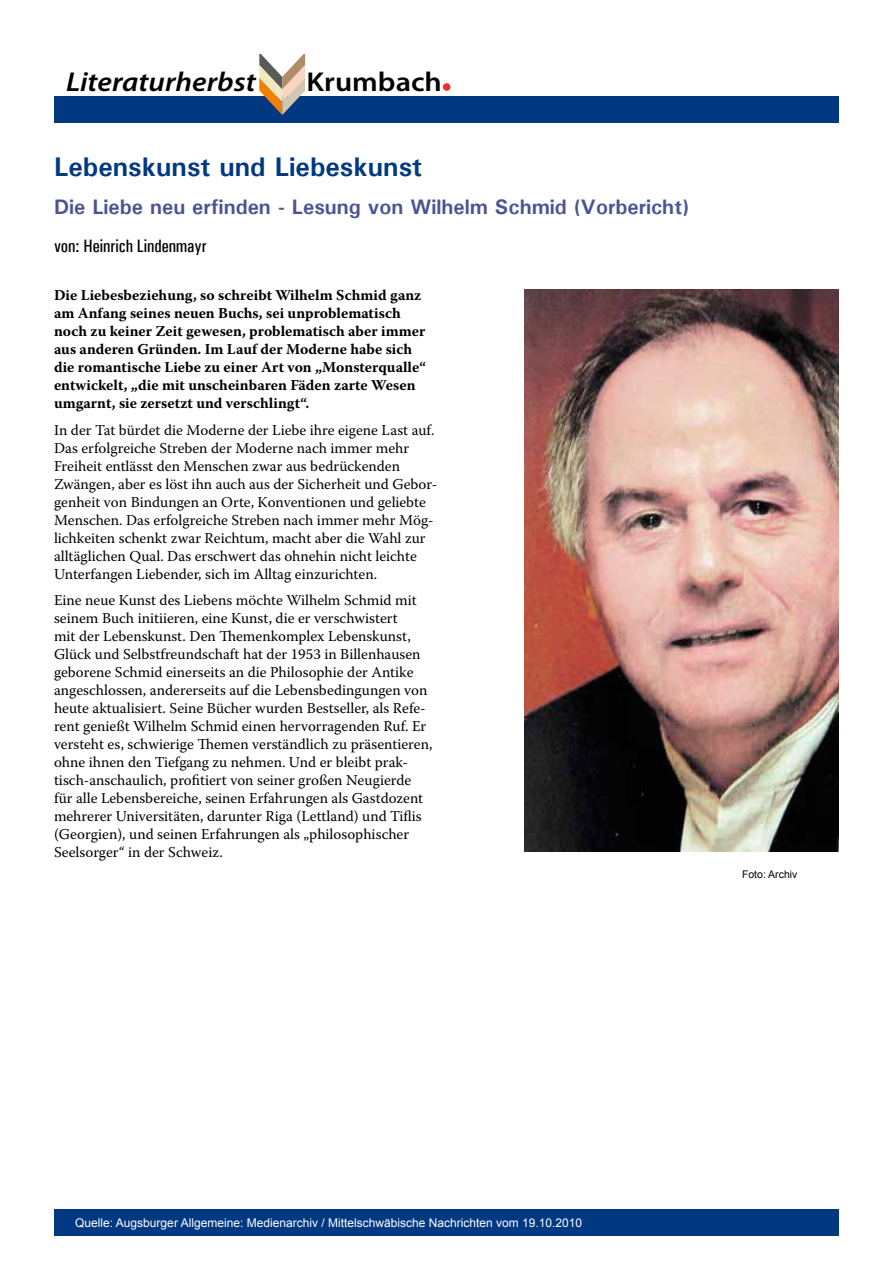
<style>
.page{position:relative;width:893px;height:1263px;background:#fff}
.page>*{position:absolute;margin:0;border:0;box-sizing:border-box;transform-origin:0 0}
.t1{font:italic 600 27.3px "Myriad Pro";color:#000;scale:1.11 1}
.t2{font:600 27.3px "Myriad Pro";color:#000;scale:1.11 1}
.t3{font:700 27px "Univers";color:#003882}
.t4{font:700 21px "Univers";color:#4b5394}
.t5{font:500 condensed 18px "Univers";color:#000}
.t6{font:15px/18px "Warnock Pro";color:#000}
.t7{font:700 15px/18px "Warnock Pro";color:#000}
.t8{font:12px "Arial";color:#fff}
.t9{font:10.5px "Arial";color:#000}
</style>
<div class="page">
<img style="left:524px;top:289px;width:315px;height:563px">
<div style="left:54px;top:1209px;width:785px;height:26px;background:#003882"></div>
<div style="left:54px;top:97px;width:785px;height:26px;background:#003882"></div>
<svg style="left:259px;top:54px;width:46px;height:61px"></svg>
<img style="left:363px;top:83px;width:123px;height:14px">
<div style="left:443px;top:83px;width:7px;height:8px;background:#e5352d;border-radius:50%"></div>
<h1 class="t1" style="left:66px;top:64px;width:172px">Literaturherbst</h1>
<h1 class="t2" style="left:307px;top:64px;width:123px">Krumbach</h1>
<h2 class="t3" style="left:54px;top:149px;width:370px">Lebenskunst und Liebeskunst</h2>
<h3 class="t4" style="left:54px;top:193px;width:636px">Die Liebe neu erfinden - Lesung von Wilhelm Schmid (Vorbericht)</h3>
<p class="t5" style="left:54px;top:235px;width:154px">von: Heinrich Lindenmayr</p>
<p class="t7" style="left:54px;top:286px;width:374px">Die Liebesbeziehung, so schreibt Wilhelm Schmid ganz am Anfang seines neuen Buchs, sei unproblematisch noch zu keiner Zeit gewesen, problematisch aber immer aus anderen Gründen. Im Lauf der Moderne habe sich die romantische Liebe zu einer Art von „Monsterqualle“ entwickelt, „die mit unscheinbaren Fäden zarte Wesen umgarnt, sie zersetzt und verschlingt“.</p>
<p class="t6" style="left:54px;top:420px;width:385px">In der Tat bürdet die Moderne der Liebe ihre eigene Last auf.<br>Das erfolgreiche Streben der Moderne nach immer mehr Freiheit entlässt den Menschen zwar aus bedrückenden Zwängen, aber es löst ihn auch aus der Sicherheit und Gebor&shy;genheit von Bindungen an Orte, Konventionen und geliebte Menschen. Das erfolgreiche Streben nach immer mehr Mög&shy;lichkeiten schenkt zwar Reichtum, macht aber die Wahl zur alltäglichen Qual. Das erschwert das ohnehin nicht leichte Unterfangen Liebender, sich im Alltag einzurichten.</p>
<p class="t6" style="left:54px;top:591px;width:380px">Eine neue Kunst des Liebens möchte Wilhelm Schmid mit seinem Buch initiieren, eine Kunst, die er verschwistert<br>mit der Lebenskunst. Den Themenkomplex Lebenskunst, Glück und Selbstfreundschaft hat der 1953 in Billenhausen geborene Schmid einerseits an die Philosophie der Antike angeschlossen, andererseits auf die Lebensbedingungen von heute aktualisiert. Seine Bücher wurden Bestseller, als Refe&shy;rent genießt Wilhelm Schmid einen hervorragenden Ruf. Er versteht es, schwierige Themen verständlich zu präsentieren, ohne ihnen den Tiefgang zu nehmen. Und er bleibt prak&shy;tisch-anschaulich, profitiert von seiner großen Neugierde für alle Lebensbereiche, seinen Erfahrungen als Gastdozent mehrerer Universitäten, darunter Riga (Lettland) und Tiflis (Georgien), und seinen Erfahrungen als „philosophischer Seelsorger“ in der Schweiz.</p>
<p class="t9" style="left:742px;top:867px;width:57px">Foto: Archiv</p>
<p class="t8" style="left:75px;top:1214px;width:508px">Quelle: Augsburger Allgemeine: Medienarchiv / Mittelschwäbische Nachrichten vom 19.10.2010</p>
</div>
